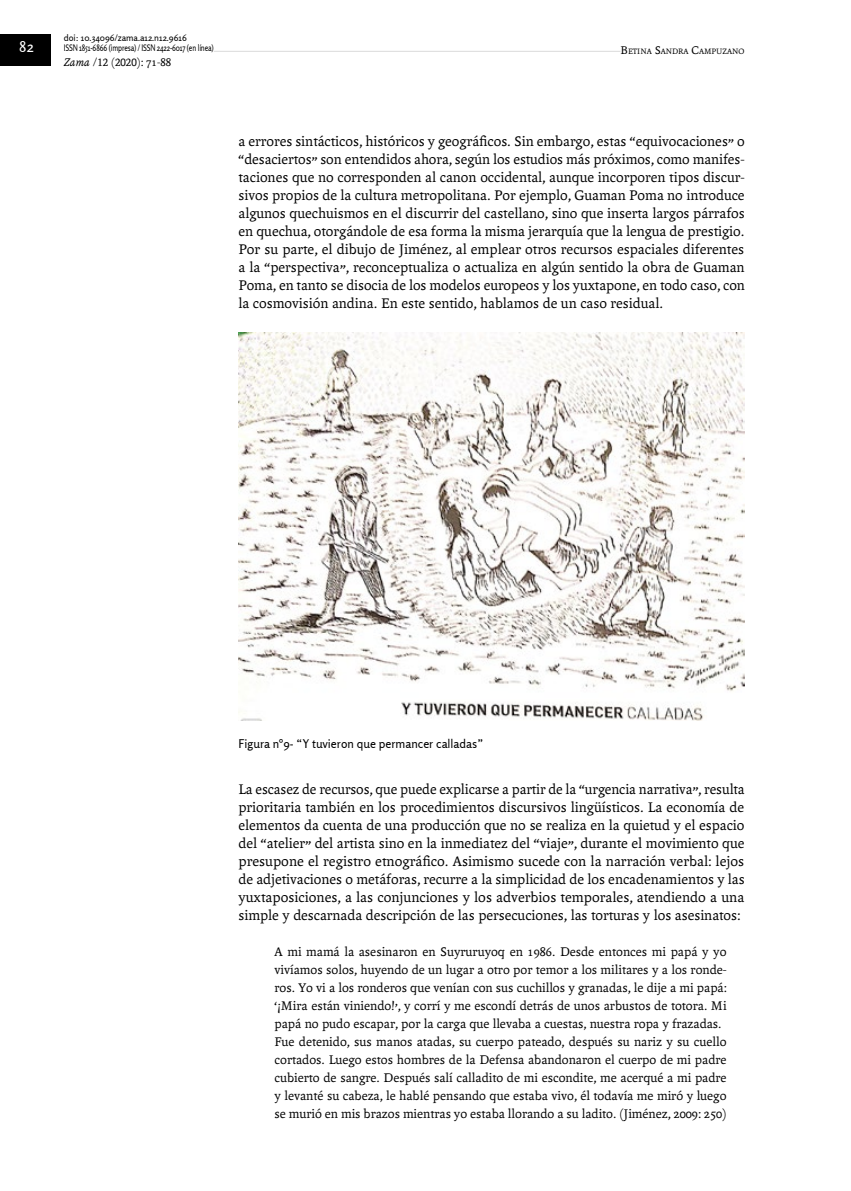
<style>
.page{position:relative;width:851px;height:1191px;background:#fff}
.page>*{position:absolute;margin:0;border:0;box-sizing:border-box;transform-origin:0 0}
.art-texto-central{font:15px/18px "Andralis ND Os F";color:#000;text-align:justify}
.t1{font:15px "Rosario";color:#fff}
.art-cita{font:13.5px/18px "Andralis ND Os F";color:#000;text-align:justify}
.img-epigrafe-inferio{font:12px "Rosario";color:#000}
.t2{font:12px "Andralis NDSC";color:#000}
.t3{font:9px/10.8px "Rosario";letter-spacing:-.02em;color:#000}
.t4{font:8.4px "Andralis ND Os F";color:#000}
.s1{font-family:"Andralis ND Os F";font-style:italic}
.s2{font-family:"Andralis ND Os F"}
.s3{font-size:12px}
</style>
<div class="page">
<hr style="left:127px;top:51px;width:605px;height:1px;background:#dadada">
<div style="left:64px;top:41px;width:150px;height:15px;background:#fff"></div>
<div style="left:0;top:35px;width:50px;height:31px;background:#000"></div>
<div style="left:620px;top:44px;width:124px;height:15px;background:#fff"></div>
<img style="left:238px;top:332px;width:506px;height:388px">
<p class="t3" style="left:64px;top:32px;width:151px">doi: 10.34096/zama.a12.n12.9616<br>ISSN 1851-6866 (impresa) / ISSN 2422-6017 (en línea)</p>
<p class="t2" style="left:64px;top:55px;width:109px"><span class="s1">Zama</span> /12 (2020): <span class="s2">71-88</span></p>
<p class="t1" style="left:19px;top:38px;width:21px">8282</p>
<p class="t4" style="left:620px;top:47px;width:126px"><span class="s3">B</span>ETINA <span class="s3">S</span>ANDRA <span class="s3">C</span>AMPUZANO</p>
<p class="art-texto-central" style="left:238px;top:132px;width:508px">a errores sintácticos, históricos y geográficos. Sin embargo, estas “equivocaciones” o “desaciertos” son entendidos ahora, según los estudios más próximos, como manifes&shy;taciones que no corresponden al canon occidental, aunque incorporen tipos discur&shy;sivos propios de la cultura metropolitana. Por ejemplo, Guaman Poma no introduce algunos quechuismos en el discurrir del castellano, sino que inserta largos párrafos en quechua, otorgándole de esa forma la misma jerarquía que la lengua de prestigio.<br>Por su parte, el dibujo de Jiménez, al emplear otros recursos espaciales diferentes a la “perspectiva”, reconceptualiza o actualiza en algún sentido la obra de Guaman Poma, en tanto se disocia de los modelos europeos y los yuxtapone, en todo caso, con la cosmovisión andina. En este sentido, hablamos de un caso residual.</p>
<p class="img-epigrafe-inferio" style="left:238px;top:736px;width:246px">Figura n°9- “Y tuvieron que permancer calladas”</p>
<p class="art-texto-central" style="left:238px;top:780px;width:507px">La escasez de recursos, que puede explicarse a partir de la “urgencia narrativa”, resulta prioritaria también en los procedimientos discursivos lingüísticos. La economía de elementos da cuenta de una producción que no se realiza en la quietud y el espacio del “atelier” del artista sino en la inmediatez del “viaje”, durante el movimiento que presupone el registro etnográfico. Asimismo sucede con la narración verbal: lejos de adjetivaciones o metáforas, recurre a la simplicidad de los encadenamientos y las yuxtaposiciones, a las conjunciones y los adverbios temporales, atendiendo a una simple y descarnada descripción de las persecuciones, las torturas y los asesinatos:</p>
<p class="art-cita" style="left:274px;top:942px;width:453px">A mi mamá la asesinaron en Suyruruyoq en 1986. Desde entonces mi papá y yo vivíamos solos, huyendo de un lugar a otro por temor a los militares y a los ronde&shy;ros. Yo vi a los ronderos que venían con sus cuchillos y granadas, le dije a mi papá: ‘¡Mira están viniendo!’, y corrí y me escondí detrás de unos arbustos de totora. Mi papá no pudo escapar, por la carga que llevaba a cuestas, nuestra ropa y frazadas.</p>
<p class="art-cita" style="left:274px;top:1032px;width:453px">Fue detenido, sus manos atadas, su cuerpo pateado, después su nariz y su cuello cortados. Luego estos hombres de la Defensa abandonaron el cuerpo de mi padre cubierto de sangre. Después salí calladito de mi escondite, me acerqué a mi padre y levanté su cabeza, le hablé pensando que estaba vivo, él todavía me miró y luego se murió en mis brazos mientras yo estaba llorando a su ladito. (Jiménez, 2009: 250)</p>
</div>
